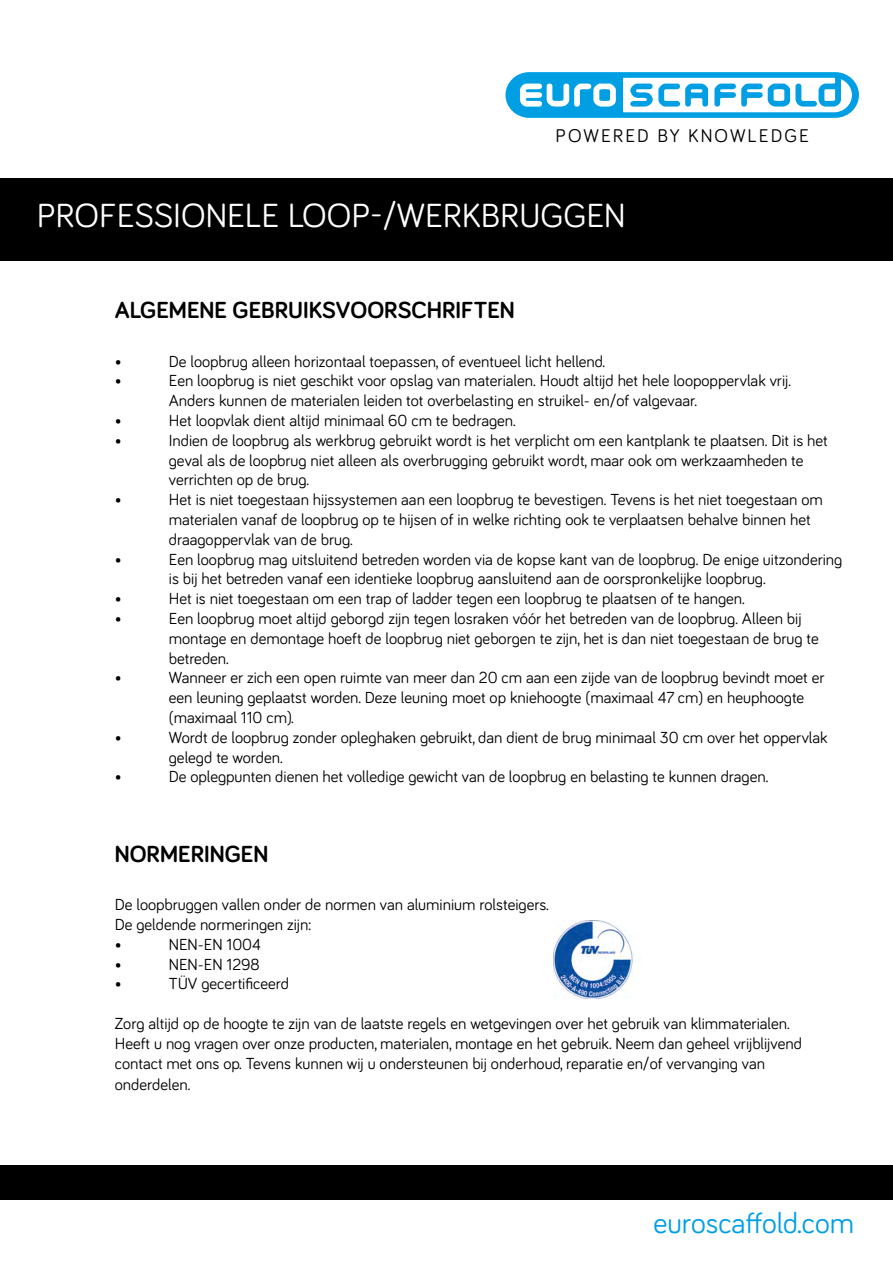
<style>
.page{position:relative;width:893px;height:1263px;background:#fff}
.page>*{position:absolute;margin:0;border:0;box-sizing:border-box;transform-origin:0 0}
.t1{font:34.5px "Bariol";color:#fff}
.t2{font:30px "Bariol";color:#009fe3}
.t3{font:700 24px "Bariol";color:#000}
.t4{font:18.9px "Bariol";letter-spacing:.11em;color:#000}
.t5{font:16.5px/19.8px "Bariol";color:#000}
</style>
<div class="page">
<div style="left:0;top:178px;width:893px;height:86px;background:#000"></div>
<div style="left:0;top:261px;width:893px;height:5px;background:#fff"></div>
<div style="left:0;top:1165px;width:893px;height:35px;background:#000"></div>
<svg style="left:505px;top:72px;width:354px;height:46px"></svg>
<img style="left:554px;top:920px;width:80px;height:78px">
<p class="t4" style="left:556px;top:123px;width:255px">POWERED BY KNOWLEDGE</p>
<h1 class="t1" style="left:37px;top:192px;width:590px">PROFESSIONELE LOOP-/WERKBRUGGEN</h1>
<h3 class="t3" style="left:115px;top:293px;width:402px">ALGEMENE GEBRUIKSVOORSCHRIFTEN</h3>
<p class="t5" style="left:115px;top:350px;width:8px">•</p>
<p class="t5" style="left:169px;top:350px;width:438px">De loopbrug alleen horizontaal toepassen, of eventueel licht hellend.</p>
<p class="t5" style="left:115px;top:370px;width:8px">•</p>
<p class="t5" style="left:169px;top:370px;width:624px">Een loopbrug is niet geschikt voor opslag van materialen. Houdt altijd het hele loopoppervlak vrij.<br>Anders kunnen de materialen leiden tot overbelasting en struikel- en/of valgevaar.</p>
<p class="t5" style="left:115px;top:410px;width:8px">•</p>
<p class="t5" style="left:169px;top:410px;width:348px">Het loopvlak dient altijd minimaal 60 cm te bedragen.</p>
<p class="t5" style="left:115px;top:430px;width:8px">•</p>
<p class="t5" style="left:169px;top:430px;width:660px">Indien de loopbrug als werkbrug gebruikt wordt is het verplicht om een kantplank te plaatsen. Dit is het geval als de loopbrug niet alleen als overbrugging gebruikt wordt, maar ook om werkzaamheden te verrichten op de brug.</p>
<p class="t5" style="left:115px;top:489px;width:8px">•</p>
<p class="t5" style="left:169px;top:489px;width:655px">Het is niet toegestaan hijssystemen aan een loopbrug te bevestigen. Tevens is het niet toegestaan om materialen vanaf de loopbrug op te hijsen of in welke richting ook te verplaatsen behalve binnen het draagoppervlak van de brug.</p>
<p class="t5" style="left:115px;top:548px;width:8px">•</p>
<p class="t5" style="left:169px;top:548px;width:675px">Een loopbrug mag uitsluitend betreden worden via de kopse kant van de loopbrug. De enige uitzondering is bij het betreden vanaf een identieke loopbrug aansluitend aan de oorspronkelijke loopbrug.</p>
<p class="t5" style="left:115px;top:588px;width:8px">•</p>
<p class="t5" style="left:169px;top:588px;width:577px">Het is niet toegestaan om een trap of ladder tegen een loopbrug te plaatsen of te hangen.</p>
<p class="t5" style="left:115px;top:608px;width:8px">•</p>
<p class="t5" style="left:169px;top:608px;width:651px">Een loopbrug moet altijd geborgd zijn tegen losraken vóór het betreden van de loopbrug. Alleen bij montage en demontage hoeft de loopbrug niet geborgen te zijn, het is dan niet toegestaan de brug te betreden.</p>
<p class="t5" style="left:115px;top:667px;width:8px">•</p>
<p class="t5" style="left:169px;top:667px;width:657px">Wanneer er zich een open ruimte van meer dan 20 cm aan een zijde van de loopbrug bevindt moet er een leuning geplaatst worden. Deze leuning moet op kniehoogte (maximaal 47 cm) en heuphoogte (maximaal 110 cm).</p>
<p class="t5" style="left:115px;top:727px;width:8px">•</p>
<p class="t5" style="left:169px;top:727px;width:660px">Wordt de loopbrug zonder opleghaken gebruikt, dan dient de brug minimaal 30 cm over het oppervlak gelegd te worden.</p>
<p class="t5" style="left:115px;top:766px;width:8px">•</p>
<p class="t5" style="left:169px;top:766px;width:601px">De oplegpunten dienen het volledige gewicht van de loopbrug en belasting te kunnen dragen.</p>
<h3 class="t3" style="left:115px;top:837px;width:155px">NORMERINGEN</h3>
<p class="t5" style="left:115px;top:894px;width:435px">De loopbruggen vallen onder de normen van aluminium rolsteigers.<br>De geldende normeringen zijn:<br>•</p>
<p class="t5" style="left:169px;top:934px;width:94px">NEN-EN 1004</p>
<p class="t5" style="left:115px;top:953px;width:8px">•</p>
<p class="t5" style="left:169px;top:953px;width:92px">NEN-EN 1298</p>
<p class="t5" style="left:115px;top:973px;width:8px">•</p>
<p class="t5" style="left:169px;top:973px;width:122px">TÜV gecertificeerd</p>
<p class="t5" style="left:115px;top:1013px;width:689px">Zorg altijd op de hoogte te zijn van de laatste regels en wetgevingen over het gebruik van klimmaterialen.<br>Heeft u nog vragen over onze producten, materialen, montage en het gebruik. Neem dan geheel vrijblijvend contact met ons op. Tevens kunnen wij u ondersteunen bij onderhoud, reparatie en/of vervanging van</p>
<p class="t5" style="left:115px;top:1074px;width:77px">onderdelen.</p>
<h2 class="t2" style="left:653px;top:1202px;width:202px">euroscaffold.com</h2>
</div>
